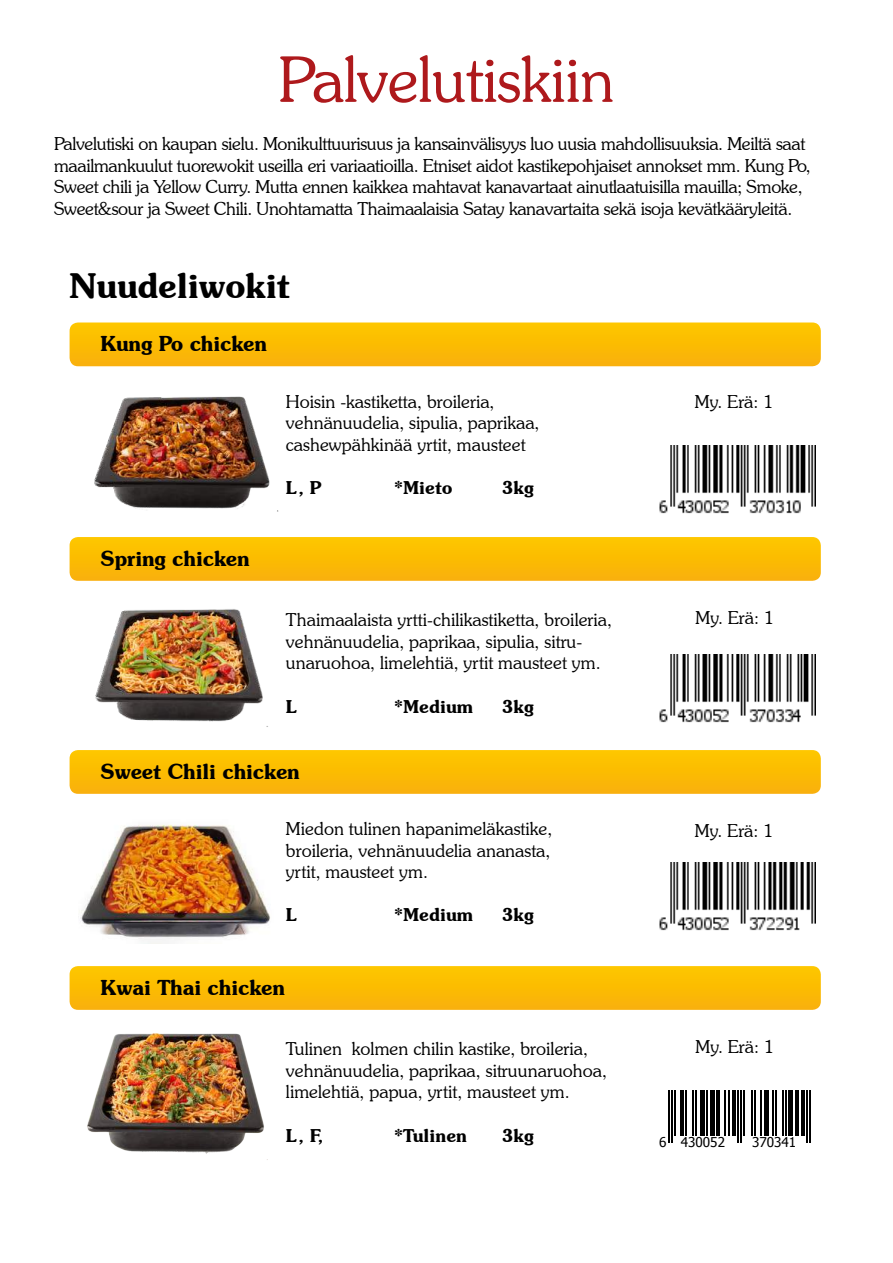
<style>
.page{position:relative;width:893px;height:1263px;background:#fff}
.page>*{position:absolute;margin:0;border:0;box-sizing:border-box;transform-origin:0 0}
.t1{font:300 63px "Souvenir IT Cby BT";letter-spacing:-.01em;color:#ae191c}
.t2{font:600 34.5px "Souvenir IT Cby BT";letter-spacing:-.01em;color:#000}
.t3{font:600 21px "Souvenir IT Cby BT";letter-spacing:-.01em;color:#000}
.t4{font:300 18px/21.6px "Souvenir IT Cby BT";color:#000}
.t5{font:300 18px/21.6px "Souvenir IT Cby BT";letter-spacing:-.02em;color:#000}
.t6{font:600 18px "Souvenir IT Cby BT";color:#000}
.t7{font:13.5px "Tahoma";color:#000}
</style>
<div class="page">
<img style="left:95px;top:609px;width:173px;height:118px">
<svg style="left:70px;top:322px;width:751px;height:44px;background:#fbbc07"></svg>
<img style="left:659px;top:445px;width:157px;height:69px">
<svg style="left:70px;top:537px;width:751px;height:44px;background:#fbbc05"></svg>
<svg style="left:70px;top:750px;width:751px;height:44px;background:#fbbc05"></svg>
<img style="left:659px;top:862px;width:157px;height:69px">
<svg style="left:70px;top:966px;width:751px;height:44px;background:#fbbc05"></svg>
<hr style="left:668px;top:1090px;width:2px;height:53px;background:#000">
<hr style="left:671px;top:1090px;width:2px;height:53px;background:#000">
<hr style="left:674px;top:1090px;width:2px;height:45px;background:#000">
<hr style="left:680px;top:1090px;width:3px;height:45px;background:#000">
<hr style="left:685px;top:1090px;width:1px;height:45px;background:#000">
<hr style="left:692px;top:1090px;width:2px;height:45px;background:#000">
<hr style="left:695px;top:1090px;width:2px;height:45px;background:#000">
<hr style="left:700px;top:1090px;width:4px;height:45px;background:#000">
<hr style="left:706px;top:1090px;width:1px;height:45px;background:#000">
<div style="left:710px;top:1090px;width:5px;height:45px;background:#000"></div>
<hr style="left:716px;top:1090px;width:3px;height:45px;background:#000">
<hr style="left:724px;top:1090px;width:1px;height:45px;background:#000">
<hr style="left:728px;top:1090px;width:2px;height:45px;background:#000">
<hr style="left:733px;top:1090px;width:3px;height:45px;background:#000">
<hr style="left:737px;top:1090px;width:2px;height:53px;background:#000">
<hr style="left:740px;top:1090px;width:2px;height:53px;background:#000">
<hr style="left:743px;top:1090px;width:2px;height:45px;background:#000">
<hr style="left:751px;top:1090px;width:1px;height:45px;background:#000">
<hr style="left:754px;top:1090px;width:1px;height:45px;background:#000">
<hr style="left:760px;top:1090px;width:1px;height:45px;background:#000">
<div style="left:764px;top:1090px;width:5px;height:45px;background:#000"></div>
<hr style="left:772px;top:1090px;width:1px;height:45px;background:#000">
<hr style="left:775px;top:1090px;width:1px;height:45px;background:#000">
<hr style="left:782px;top:1090px;width:2px;height:45px;background:#000">
<hr style="left:785px;top:1090px;width:2px;height:45px;background:#000">
<div style="left:788px;top:1090px;width:5px;height:45px;background:#000"></div>
<hr style="left:796px;top:1090px;width:3px;height:45px;background:#000">
<hr style="left:802px;top:1090px;width:3px;height:45px;background:#000">
<hr style="left:806px;top:1090px;width:2px;height:53px;background:#000">
<hr style="left:809px;top:1090px;width:2px;height:53px;background:#000">
<img style="left:94px;top:396px;width:185px;height:116px">
<img style="left:659px;top:654px;width:157px;height:69px">
<img style="left:87px;top:1033px;width:181px;height:127px">
<img style="left:80px;top:824px;width:190px;height:119px">
<h1 class="t1" style="left:278px;top:41px;width:338px">Palvelutiskiin</h1>
<p class="t5" style="left:54px;top:133px;width:758px">Palvelutiski on kaupan sielu. Monikulttuurisuus ja kansainvälisyys luo uusia mahdollisuuksia. Meiltä saat maailmankuulut tuorewokit useilla eri variaatioilla. Etniset aidot kastikepohjaiset annokset mm. Kung Po, Sweet chili ja Yellow Curry. Mutta ennen kaikkea mahtavat kanavartaat ainutlaatuisilla mauilla; Smoke, Sweet&amp;sour ja Sweet Chili. Unohtamatta Thaimaalaisia Satay kanavartaita sekä isoja kevätkääryleitä.</p>
<h2 class="t2" style="left:70px;top:264px;width:222px">Nuudeliwokit</h2>
<p class="t3" style="left:101px;top:331px;width:168px">Kung Po chicken</p>
<p class="t4" style="left:286px;top:390px;width:255px">Hoisin -kastiketta, broileria, vehnänuudelia, sipulia, paprikaa, cashewpähkinää yrtit, mausteet</p>
<p class="t6" style="left:286px;top:476px;width:37px">L, P</p>
<p class="t6" style="left:394px;top:476px;width:60px">*Mieto</p>
<p class="t6" style="left:502px;top:476px;width:33px">3kg</p>
<p class="t3" style="left:101px;top:545px;width:151px">Spring chicken</p>
<p class="t4" style="left:286px;top:609px;width:328px">Thaimaalaista yrtti-chilikastiketta, broileria, vehnänuudelia, paprikaa, sipulia, sitru&shy;unaruohoa, limelehtiä, yrtit mausteet ym.</p>
<p class="t6" style="left:286px;top:695px;width:13px">L</p>
<p class="t6" style="left:394px;top:695px;width:81px">*Medium</p>
<p class="t6" style="left:502px;top:695px;width:33px">3kg</p>
<p class="t3" style="left:101px;top:758px;width:201px">Sweet Chili chicken</p>
<p class="t4" style="left:286px;top:818px;width:268px;text-align:justify">Miedon tulinen hapanimeläkastike, broileria, vehnänuudelia ananasta, yrtit, mausteet ym.</p>
<p class="t6" style="left:286px;top:904px;width:13px">L</p>
<p class="t6" style="left:394px;top:904px;width:81px">*Medium</p>
<p class="t6" style="left:502px;top:904px;width:33px">3kg</p>
<p class="t3" style="left:101px;top:974px;width:186px">Kwai Thai chicken</p>
<p class="t4" style="left:286px;top:1038px;width:323px">Tulinen kolmen chilin kastike, broileria, vehnänuudelia, paprikaa, sitruunaruohoa, limelehtiä, papua, yrtit, mausteet ym.</p>
<p class="t6" style="left:286px;top:1124px;width:39px">L, F,</p>
<p class="t6" style="left:394px;top:1124px;width:75px">*Tulinen</p>
<p class="t6" style="left:502px;top:1124px;width:33px">3kg</p>
<p class="t4" style="left:695px;top:390px;width:80px">My. Erä: 1</p>
<p class="t4" style="left:695px;top:606px;width:80px">My. Erä: 1</p>
<p class="t4" style="left:695px;top:819px;width:80px">My. Erä: 1</p>
<p class="t4" style="left:695px;top:1035px;width:80px">My. Erä: 1</p>
<p class="t7" style="left:659px;top:1133px;width:67px">6 430052</p>
<p class="t7" style="left:752px;top:1133px;width:46px">370341</p>
</div>
